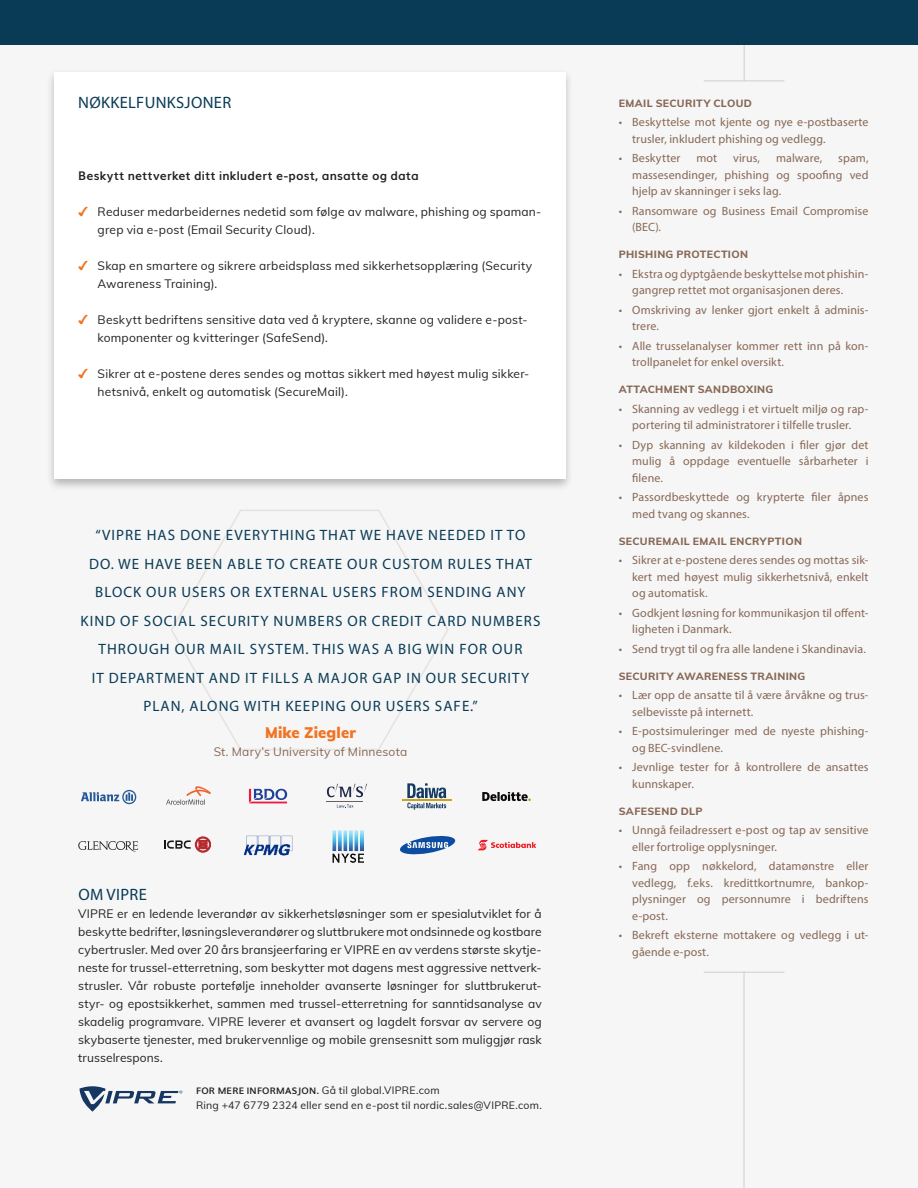
<style>
.page{position:relative;width:918px;height:1188px;background:#f6f6f6}
.page>*{position:absolute;margin:0;border:0;box-sizing:border-box;transform-origin:0 0}
.H2-Heading2{font:16.5px "Myriad Pro";letter-spacing:.02em;color:#093b56}
.BQ-Blockquote{font:15px/28.5px "Myriad Pro";letter-spacing:.07em;color:#093b56;text-align:center}
.QA-QuoteAuthor{font:900 15px "Muli";letter-spacing:.01em;color:#f27322}
.t1{font:12px/16.5px "Myriad Pro";letter-spacing:.01em;color:#876856}
.P1-ParagraphIntro{font:12px/18px "Muli";letter-spacing:.015em;color:#231f20}
.H2-Heading2-2{font:700 12px "Muli";letter-spacing:.03em;color:#231f20}
.QAC-QuoteAuthorCompa{font:12px "Muli";letter-spacing:.015em;color:#876856}
.SBH-SidebarHeading{font:800 10.5px "Muli";letter-spacing:.03em;color:#876856}
.FT-FooterText{font:10.5px "Muli";letter-spacing:.02em;color:#231f20}
.s1{font-family:"Arial Unicode MS";color:#f27322}
.s2{font-weight:700;font-size:9px}
</style>
<div class="page">
<svg style="left:171px;top:510px;width:277px;height:240px"></svg>
<hr style="left:744px;top:0;width:1px;height:81px;background:#876856">
<hr style="left:744px;top:972px;width:1px;height:216px;background:#876856">
<div style="left:46px;top:68px;width:527px;height:424px;background:#231f20;opacity:.3"></div>
<div style="left:54px;top:72px;width:511px;height:407px;background:#fff"></div>
<div style="left:0;top:0;width:918px;height:45px;background:#093b56"></div>
<svg style="left:249px;top:789px;width:38px;height:14px"></svg>
<svg style="left:327px;top:784px;width:40px;height:13px"></svg>
<hr style="left:327px;top:801px;width:36px;height:1px;background:#68605f">
<svg style="left:337px;top:805px;width:16px;height:3px"></svg>
<svg style="left:482px;top:792px;width:49px;height:9px"></svg>
<img style="left:244px;top:835px;width:49px;height:21px">
<img style="left:332px;top:831px;width:32px;height:31px">
<svg style="left:81px;top:790px;width:55px;height:14px"></svg>
<svg style="left:166px;top:786px;width:45px;height:19px"></svg>
<svg style="left:407px;top:783px;width:39px;height:27px"></svg>
<hr style="left:402px;top:800px;width:50px;height:1px;background:#cda21b">
<svg style="left:78px;top:841px;width:60px;height:10px"></svg>
<svg style="left:164px;top:837px;width:47px;height:15px"></svg>
<svg style="left:400px;top:836px;width:55px;height:18px"></svg>
<svg style="left:478px;top:840px;width:58px;height:10px"></svg>
<svg style="left:80px;top:1086px;width:102px;height:26px"></svg>
<hr style="left:704px;top:81px;width:80px;height:1px;background:#876856">
<hr style="left:704px;top:972px;width:80px;height:1px;background:#876856">
<p class="H2-Heading2" style="left:78px;top:92px;width:154px">NØKKELFUNKSJONER</p>
<p class="H2-Heading2-2" style="left:78px;top:166px;width:342px">Beskytt nettverket ditt inkludert e-post, ansatte og data</p>
<p class="P1-ParagraphIntro" style="left:98px;top:202px;width:445px;text-indent:-19px"><span class="s1">✔</span> Reduser medarbeidernes nedetid som følge av malware, phishing og spaman&shy;grep via e-post (Email Security Cloud).</p>
<p class="P1-ParagraphIntro" style="left:98px;top:256px;width:436px;text-indent:-19px"><span class="s1">✔</span> Skap en smartere og sikrere arbeidsplass med sikkerhetsopplæring (Security<br>Awareness Training).</p>
<p class="P1-ParagraphIntro" style="left:98px;top:310px;width:431px;text-indent:-19px"><span class="s1">✔</span> Beskytt bedriftens sensitive data ved å kryptere, skanne og validere e-post&shy;komponenter og kvitteringer (SafeSend).</p>
<p class="P1-ParagraphIntro" style="left:98px;top:364px;width:433px;text-indent:-19px"><span class="s1">✔</span> Sikrer at e-postene deres sendes og mottas sikkert med høyest mulig sikker&shy;hetsnivå, enkelt og automatisk (SecureMail).</p>
<p class="BQ-Blockquote" style="left:81px;top:520px;width:461px">“VIPRE HAS DONE EVERYTHING THAT WE HAVE NEEDED IT TO<br>DO. WE HAVE BEEN ABLE TO CREATE OUR CUSTOM RULES THAT BLOCK OUR USERS OR EXTERNAL USERS FROM SENDING ANY KIND OF SOCIAL SECURITY NUMBERS OR CREDIT CARD NUMBERS THROUGH OUR MAIL SYSTEM. THIS WAS A BIG WIN FOR OUR<br>IT DEPARTMENT AND IT FILLS A MAJOR GAP IN OUR SECURITY PLAN, ALONG WITH KEEPING OUR USERS SAFE.”</p>
<p class="QA-QuoteAuthor" style="left:265px;top:722px;width:92px">Mike Ziegler</p>
<p class="QAC-QuoteAuthorCompa" style="left:214px;top:743px;width:195px">St. Mary’s University of Minnesota</p>
<p class="H2-Heading2" style="left:78px;top:884px;width:70px">OM VIPRE</p>
<p class="P1-ParagraphIntro" style="left:78px;top:904px;width:465px;text-align:justify">VIPRE er en ledende leverandør av sikkerhetsløsninger som er spesialutviklet for å beskytte bedrifter, løsningsleverandører og sluttbrukere mot ondsinnede og kostbare cybertrusler. Med over 20 års bransjeerfaring er VIPRE en av verdens største skytje&shy;neste for trussel-etterretning, som beskytter mot dagens mest aggressive nettverk&shy;strusler. Vår robuste portefølje inneholder avanserte løsninger for sluttbrukerut&shy;styr- og epostsikkerhet, sammen med trussel-etterretning for sanntidsanalyse av skadelig programvare. VIPRE leverer et avansert og lagdelt forsvar av servere og skybaserte tjenester, med brukervennlige og mobile grensesnitt som muliggjør rask trusselrespons.</p>
<p class="FT-FooterText" style="left:196px;top:1082px;width:245px"><span class="s2">FOR MERE INFORMASJON.</span> Gå til global.VIPRE.com</p>
<p class="FT-FooterText" style="left:196px;top:1097px;width:347px">Ring +47 6779 2324 eller send en e-post til nordic.sales@VIPRE.com.</p>
<p class="SBH-SidebarHeading" style="left:619px;top:95px;width:135px">EMAIL SECURITY CLOUD</p>
<p class="t1" style="left:632px;top:114px;width:238px;text-indent:-14px">• Beskyttelse mot kjente og nye e-postbaserte trusler, inkludert phishing og vedlegg.</p>
<p class="t1" style="left:619px;top:150px;width:63px">• Beskytter</p>
<p class="t1" style="left:696px;top:150px;width:22px">mot</p>
<p class="t1" style="left:733px;top:150px;width:28px">virus,</p>
<p class="t1" style="left:776px;top:150px;width:48px">malware,</p>
<p class="t1" style="left:632px;top:150px;width:238px;text-align:justify;text-indent:206px">spam, massesendinger, phishing og spoofing ved hjelp av skanninger i seks lag.</p>
<p class="t1" style="left:632px;top:202px;width:238px;text-indent:-14px">• Ransomware og Business Email Compromise (BEC).</p>
<p class="SBH-SidebarHeading" style="left:619px;top:247px;width:131px">PHISHING PROTECTION</p>
<p class="t1" style="left:632px;top:265px;width:238px;text-indent:-14px">• Ekstra og dyptgående beskyttelse mot phishin&shy;gangrep rettet mot organisasjonen deres.</p>
<p class="t1" style="left:632px;top:301px;width:238px;text-indent:-14px">• Omskriving av lenker gjort enkelt å adminis&shy;trere.</p>
<p class="t1" style="left:632px;top:337px;width:238px;text-indent:-14px">• Alle trusselanalyser kommer rett inn på kon&shy;trollpanelet for enkel oversikt.</p>
<p class="SBH-SidebarHeading" style="left:619px;top:382px;width:156px">ATTACHMENT SANDBOXING</p>
<p class="t1" style="left:619px;top:400px;width:251px;text-align:center">• Skanning av vedlegg i et virtuelt miljø og rap&shy;portering til administratorer i tilfelle trusler.</p>
<p class="t1" style="left:632px;top:436px;width:238px;text-align:justify;text-indent:-14px">• Dyp skanning av kildekoden i filer gjør det mulig å oppdage eventuelle sårbarheter i filene.</p>
<p class="t1" style="left:632px;top:489px;width:238px;text-indent:-14px">• Passordbeskyttede og krypterte filer åpnes med tvang og skannes.</p>
<p class="SBH-SidebarHeading" style="left:619px;top:533px;width:185px">SECUREMAIL EMAIL ENCRYPTION</p>
<p class="t1" style="left:632px;top:552px;width:238px;text-align:justify;text-indent:-14px">• Sikrer at e-postene deres sendes og mottas sik&shy;kert med høyest mulig sikkerhetsnivå, enkelt og automatisk.</p>
<p class="t1" style="left:632px;top:604px;width:238px;text-indent:-14px">• Godkjent løsning for kommunikasjon til offent&shy;ligheten i Danmark.</p>
<p class="t1" style="left:619px;top:640px;width:249px">• Send trygt til og fra alle landene i Skandinavia.</p>
<p class="SBH-SidebarHeading" style="left:619px;top:668px;width:188px">SECURITY AWARENESS TRAINING</p>
<p class="t1" style="left:632px;top:687px;width:238px;text-indent:-14px">• Lær opp de ansatte til å være årvåkne og trus&shy;selbevisste på internett.</p>
<p class="t1" style="left:632px;top:723px;width:238px;text-indent:-14px">• E-postsimuleringer med de nyeste phishing&shy;og BEC-svindlene.</p>
<p class="t1" style="left:632px;top:759px;width:238px;text-indent:-14px">• Jevnlige tester for å kontrollere de ansattes kunnskaper.</p>
<p class="SBH-SidebarHeading" style="left:619px;top:803px;width:85px">SAFESEND DLP</p>
<p class="t1" style="left:632px;top:822px;width:238px;text-indent:-14px">• Unngå feiladressert e-post og tap av sensitive eller fortrolige opplysninger.</p>
<p class="t1" style="left:632px;top:858px;width:238px;text-align:justify;text-indent:-14px">• Fang opp nøkkelord, datamønstre eller vedlegg, f.eks. kredittkortnumre, bankop&shy;plysninger og personnumre i bedriftens e-post.</p>
<p class="t1" style="left:632px;top:927px;width:238px;text-indent:-14px">• Bekreft eksterne mottakere og vedlegg i ut&shy;gående e-post.</p>
</div>
